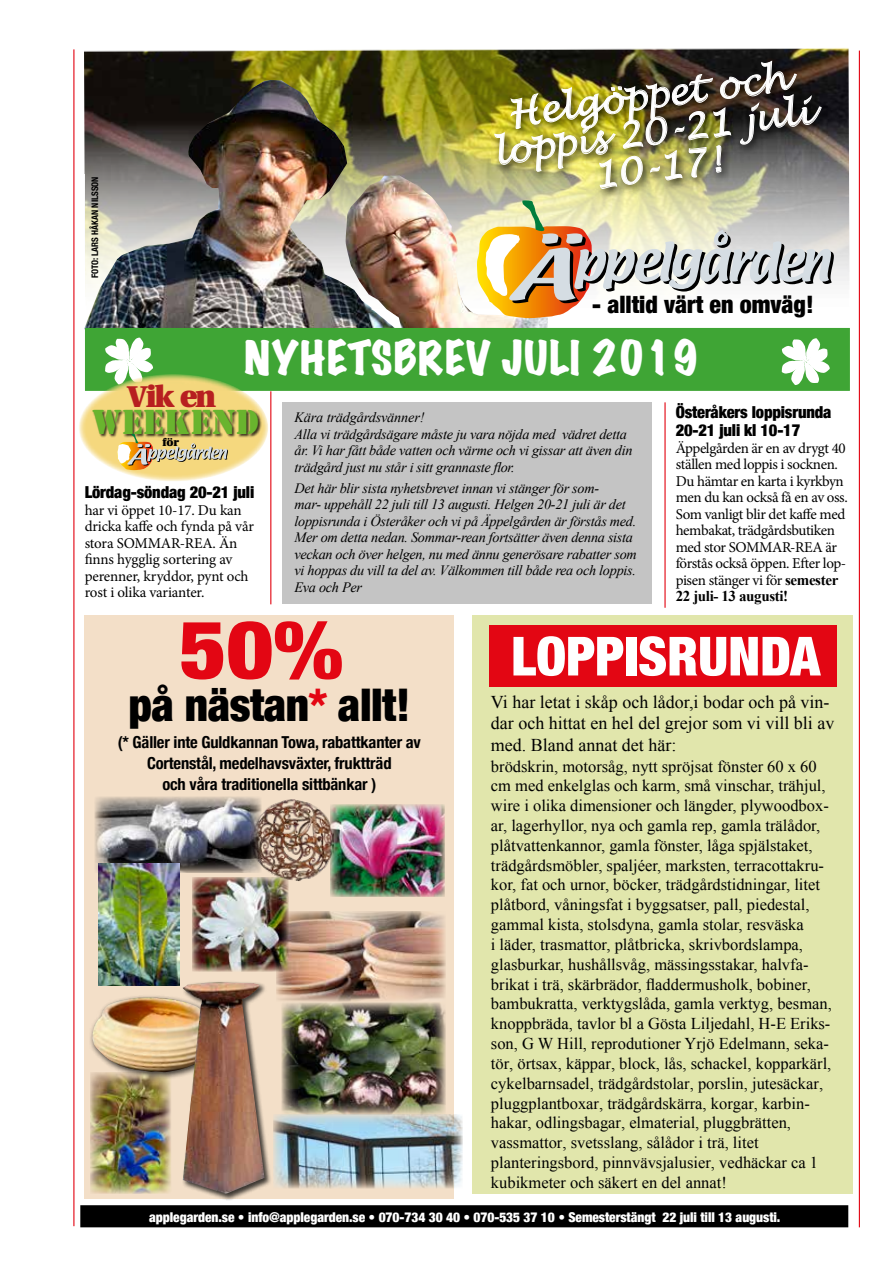
<style>
.page{position:relative;width:893px;height:1263px;background:#fff}
.page>*{position:absolute;margin:0;border:0;box-sizing:border-box;transform-origin:0 0}
.t1{font:900 condensed 81px "Helvetica Neue";color:#e30613;scale:1.11 1}
.t2{font:900 condensed 54px "Helvetica Neue";color:#fff}
.t3{font:900 condensed 45px "Helvetica Neue";letter-spacing:-.01em;color:#000}
.t4{font:expanded 42px "Marker Felt";letter-spacing:.025em;color:#fff}
.t5{font:italic 36px/36px "Lucida Handwriting";color:#fff;text-align:center}
.t6{font:36px "Stencil";color:#69b42e}
.t7{font:30px "Utopia Black Os F";color:#b71f20}
.t8{font:900 condensed 24px "Helvetica Neue";color:#000}
.t9{font:18px/21.6px "Times New Roman";color:#000}
.t10{font:16.5px/19.8px "Times New Roman";color:#000}
.t11{font:700 condensed 16.5px/21px "Helvetica Neue";letter-spacing:-.01em;color:#000;text-align:center}
.t12{font:900 condensed 16.5px/18px "Helvetica Neue";letter-spacing:-.01em;color:#000}
.t13{font:15px/16.5px "Minion Pro";letter-spacing:-.025em;color:#000}
.t14{font:700 15px "Times New Roman";letter-spacing:-.025em;color:#000}
.t15{font:italic 14.25px/16.5px "Times New Roman";letter-spacing:-.02em;color:#000}
.t16{font:900 condensed 13.5px "Helvetica Neue";letter-spacing:-.005em;color:#fff}
.t17{font:900 10.8px "Utopia";color:#000}
.t18{font:700 condensed 9px "Helvetica Neue";color:#000}
.s1{font-family:"Times New Roman";font-weight:700}
.s2{color:#e30613}
</style>
<div class="page">
<div style="left:472px;top:615px;width:380px;height:579px;background:#e1e6ac"></div>
<div style="left:490px;top:625px;width:347px;height:61px;background:#e30613"></div>
<div style="left:85px;top:615px;width:369px;height:584px;background:#f3dfc8"></div>
<img style="left:84px;top:48px;width:766px;height:280px">
<img style="left:84px;top:80px;width:464px;height:250px">
<div style="left:81px;top:1206px;width:766px;height:20px;background:#000"></div>
<div style="left:80px;top:1205px;width:768px;height:22px;border:2px solid #000"></div>
<div style="left:85px;top:328px;width:765px;height:63px;background:#3fa535;border:2px solid #3fa535"></div>
<hr style="left:859px;top:51px;width:1px;height:1176px;background:#e30613">
<svg style="left:477px;top:200px;width:357px;height:118px"></svg>
<svg style="left:105px;top:337px;width:48px;height:47px"></svg>
<svg style="left:781px;top:338px;width:49px;height:47px"></svg>
<hr style="left:270px;top:391px;width:1px;height:213px;background:#e30613">
<hr style="left:664px;top:402px;width:2px;height:206px;background:#e30613">
<img style="left:490px;top:57px;width:342px;height:142px">
<img style="left:494px;top:60px;width:328px;height:129px">
<div style="left:282px;top:402px;width:370px;height:202px;background:#c4c4c4"></div>
<hr style="left:73px;top:49px;width:1px;height:1177px;background:#e30613">
<svg style="left:79px;top:374px;width:189px;height:107px;fill:#f5d87e"></svg>
<div style="left:92px;top:409px;width:170px;height:29px;background:#000;opacity:.75"></div>
<svg style="left:117px;top:434px;width:111px;height:36px"></svg>
<img style="left:90px;top:1080px;width:81px;height:114px">
<img style="left:273px;top:1114px;width:189px;height:74px">
<img style="left:276px;top:911px;width:169px;height:90px">
<img style="left:261px;top:800px;width:69px;height:81px">
<div style="left:89px;top:994px;width:134px;height:86px;background:#000;opacity:.75"></div>
<img style="left:92px;top:998px;width:89px;height:74px">
<div style="left:181px;top:980px;width:91px;height:221px;background:#000;opacity:.75"></div>
<img style="left:182px;top:982px;width:82px;height:212px">
<img style="left:95px;top:797px;width:166px;height:76px">
<img style="left:99px;top:863px;width:81px;height:122px">
<img style="left:282px;top:1002px;width:164px;height:112px">
<img style="left:192px;top:877px;width:96px;height:94px">
<img style="left:330px;top:804px;width:115px;height:93px">
<p class="t18" style="left:87px;top:278px;width:103px;rotate:-90deg">FOTO: LARS HÅKAN NILSSON</p>
<h3 class="t5" style="left:486px;top:99px;width:323px;rotate:-7deg">Helgöppet och loppis 20-21 juli<br>10-17!</h3>
<h3 class="t8" style="left:592px;top:285px;width:223px">- alltid värt en omväg!</h3>
<h3 class="t4" style="left:244px;top:325px;width:457px">NYHETSBREV JULI 2019</h3>
<h3 class="t7" style="left:128px;top:380px;width:90px">Vik en</h3>
<p class="t12" style="left:676px;top:403px;width:157px">Österåkers loppisrunda<br>20-21 juli kl 10-17</p>
<p class="t13" style="left:676px;top:440px;width:174px">Äppelgården är en av drygt 40 ställen med loppis i socknen.<br>Du hämtar en karta i kyrkbyn men du kan också få en av oss.<br>Som vanligt blir det kaffe med hembakat, trädgårdsbutiken med stor SOMMAR-REA är förstås också öppen. Efter lop&shy;pisen stänger vi för <span class="s1">semester</span></p>
<p class="t14" style="left:676px;top:586px;width:114px">22 juli- 13 augusti!</p>
<h2 class="t2" style="left:511px;top:612px;width:311px">LOPPISRUNDA</h2>
<p class="t9" style="left:491px;top:691px;width:345px">Vi har letat i skåp och lådor,i bodar och på vin&shy;dar och hittat en hel del grejor som vi vill bli av med. Bland annat det här:</p>
<p class="t10" style="left:491px;top:756px;width:342px">brödskrin, motorsåg, nytt spröjsat fönster 60 x 60 cm med enkelglas och karm, små vinschar, trähjul, wire i olika dimensioner och längder, plywoodbox&shy;ar, lagerhyllor, nya och gamla rep, gamla trälådor, plåtvattenkannor, gamla fönster, låga spjälstaket, trädgårdsmöbler, spaljéer, marksten, terracottakru&shy;kor, fat och urnor, böcker, trädgårdstidningar, litet plåtbord, våningsfat i byggsatser, pall, piedestal, gammal kista, stolsdyna, gamla stolar, resväska<br>i läder, trasmattor, plåtbricka, skrivbordslampa, glasburkar, hushållsvåg, mässingsstakar, halvfa&shy;brikat i trä, skärbrädor, fladdermusholk, bobiner, bambukratta, verktygslåda, gamla verktyg, besman, knoppbräda, tavlor bl a Gösta Liljedahl, H-E Eriks&shy;son, G W Hill, reprodutioner Yrjö Edelmann, seka&shy;tör, örtsax, käppar, block, lås, schackel, kopparkärl, cykelbarnsadel, trädgårdstolar, porslin, jutesäckar, pluggplantboxar, trädgårdskärra, korgar, karbin&shy;hakar, odlingsbagar, elmaterial, pluggbrätten, vassmattor, svetsslang, sålådor i trä, litet planteringsbord, pinnvävsjalusier, vedhäckar ca 1 kubikmeter och säkert en del annat!</p>
<h3 class="t6" style="left:92px;top:401px;width:168px">WEEKEND</h3>
<p class="t17" style="left:162px;top:436px;width:18px">för</p>
<p class="t15" style="left:295px;top:409px;width:340px">Kära trädgårdsvänner!<br>Alla vi trädgårdsägare måste ju vara nöjda med vädret detta år. Vi har fått både vatten och värme och vi gissar att även din trädgård just nu står i sitt grannaste flor.</p>
<p class="t15" style="left:295px;top:479px;width:344px">Det här blir sista nyhetsbrevet innan vi stänger för som-<br>mar- uppehåll 22 juli till 13 augusti. Helgen 20-21 juli är det loppisrunda i Österåker och vi på Äppelgården är förstås med.<br>Mer om detta nedan. Sommar-rean fortsätter även denna sista veckan och över helgen, nu med ännu generösare rabatter som vi hoppas du vill ta del av. Välkommen till både rea och loppis.<br>Eva och Per</p>
<h1 class="t1" style="left:180px;top:583px;width:149px">50%</h1>
<p class="t12" style="left:85px;top:482px;width:171px">Lördag-söndag 20-21 juli</p>
<p class="t13" style="left:85px;top:502px;width:171px">har vi öppet 10-17. Du kan dricka kaffe och fynda på vår stora SOMMAR-REA. Än finns hygglig sortering av perenner, kryddor, pynt och rost i olika varianter.</p>
<h3 class="t3" style="left:128px;top:668px;width:283px">på nästan<span class="s2">*</span> allt!</h3>
<p class="t11" style="left:118px;top:730px;width:305px">(* Gäller inte Guldkannan Towa, rabattkanter av<br>Cortenstål, medelhavsväxter, fruktträd<br>och våra traditionella sittbänkar )</p>
<p class="t16" style="left:149px;top:1205px;width:633px">applegarden.se • info@applegarden.se • 070-734 30 40 • 070-535 37 10 • Semesterstängt 22 juli till 13 augusti.</p>
</div>
